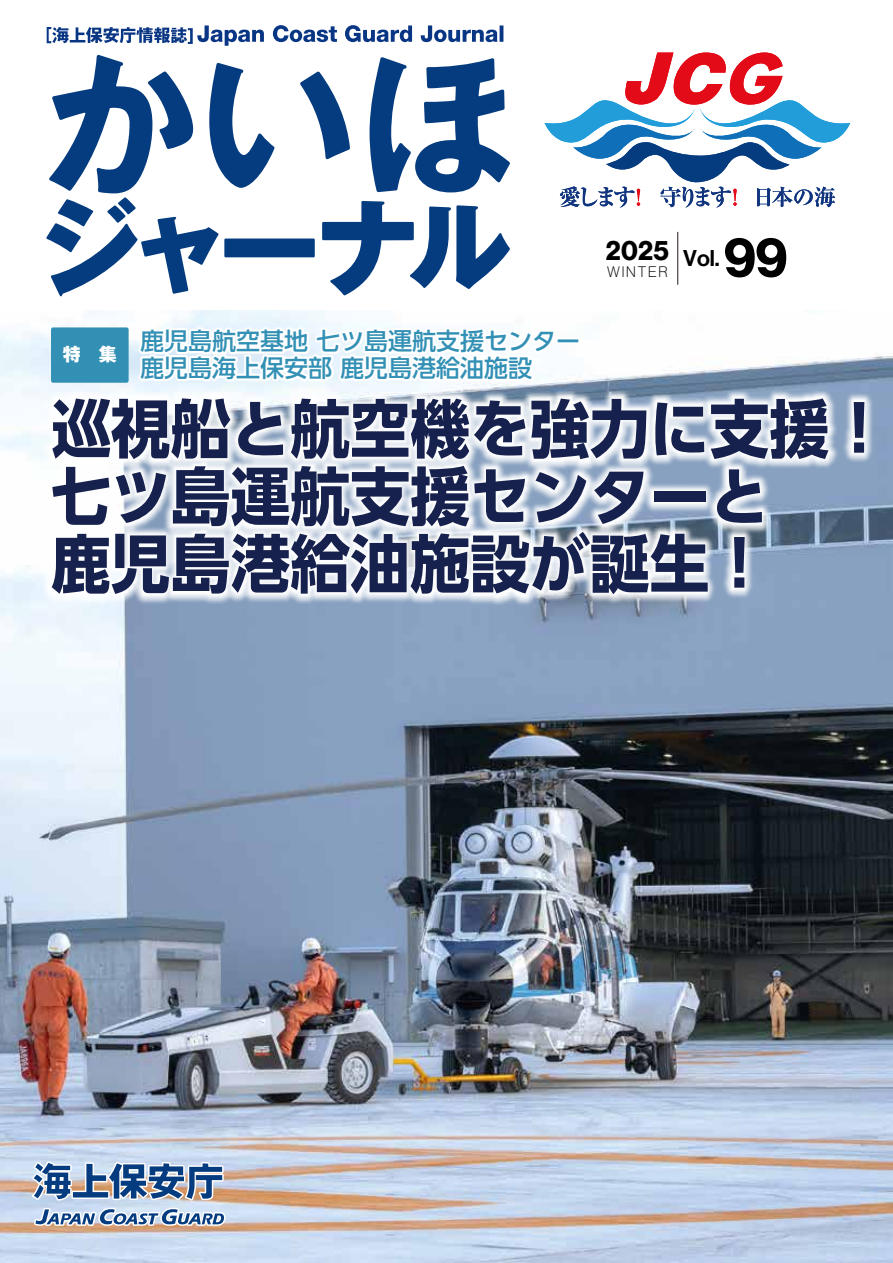
<style>
.page{position:relative;width:893px;height:1263px;background:#fff}
.page>*{position:absolute;margin:0;border:0;box-sizing:border-box;transform-origin:0 0}
.t1{font:700 63px/67.5px "UD Shin Go Pro";color:#17214d;scale:.95 1}
.t2{font:55.35px "N Haas Grotesk DS Pro 75 Bd";color:#000;scale:.94 1}
.t3{font:27.6px "N Haas Grotesk DS Pro 75 Bd";color:#000;scale:.93 1}
.t4{font:500 24px "UD Shin Go Pro";color:#3290b5}
.t5{font:22.35px "N Haas Grotesk DS Pro 65 Md";color:#000}
.t6{font:800 18px "Gothic MB101 Pro";color:#fff}
.t7{font:14.85px "N Haas Grotesk DS Pro 35 X Lt";letter-spacing:.12em;color:#000}
</style>
<div class="page">
<img style="left:0;top:310px;width:893px;height:953px">
<svg style="left:47px;top:25px;width:456px;height:21px"></svg>
<svg style="left:46px;top:197px;width:173px;height:99px"></svg>
<div style="left:224px;top:239px;width:91px;height:18px;background:#053c80"></div>
<svg style="left:322px;top:201px;width:188px;height:94px"></svg>
<svg style="left:51px;top:57px;width:457px;height:135px"></svg>
<hr style="left:677px;top:232px;width:1px;height:53px;background:#231816">
<svg style="left:545px;top:52px;width:305px;height:156px"></svg>
<svg style="left:30px;top:1159px;width:198px;height:104px;background:#a9b7cc"></svg>
<div style="left:51px;top:327px;width:78px;height:56px;background:#3290b5;border-radius:2px"></div>
<svg style="left:135px;top:324px;width:423px;height:63px"></svg>
<img style="left:40px;top:387px;width:853px;height:231px">
<img style="left:49px;top:395px;width:843px;height:219px">
<p class="t3" style="left:606px;top:234px;width:69px">2025</p>
<p class="t7" style="left:607px;top:263px;width:62px">WINTER</p>
<p class="t5" style="left:683px;top:245px;width:38px">Vol.</p>
<p class="t2" style="left:724px;top:225px;width:69px">99</p>
<p class="t4" style="left:140px;top:321px;width:441px">鹿児島航空基地七ツ島運航支援センター</p>
<p class="t6" style="left:63px;top:339px;width:56px">特　集</p>
<p class="t4" style="left:140px;top:348px;width:393px">鹿児島海上保安部鹿児島港給油施設</p>
<p class="t1" style="left:51px;top:393px;width:884px">巡視船と航空機を強力に支援!七ツ島運航支援センターと<br>鹿児島港給油施設が誕生!</p>
</div>
